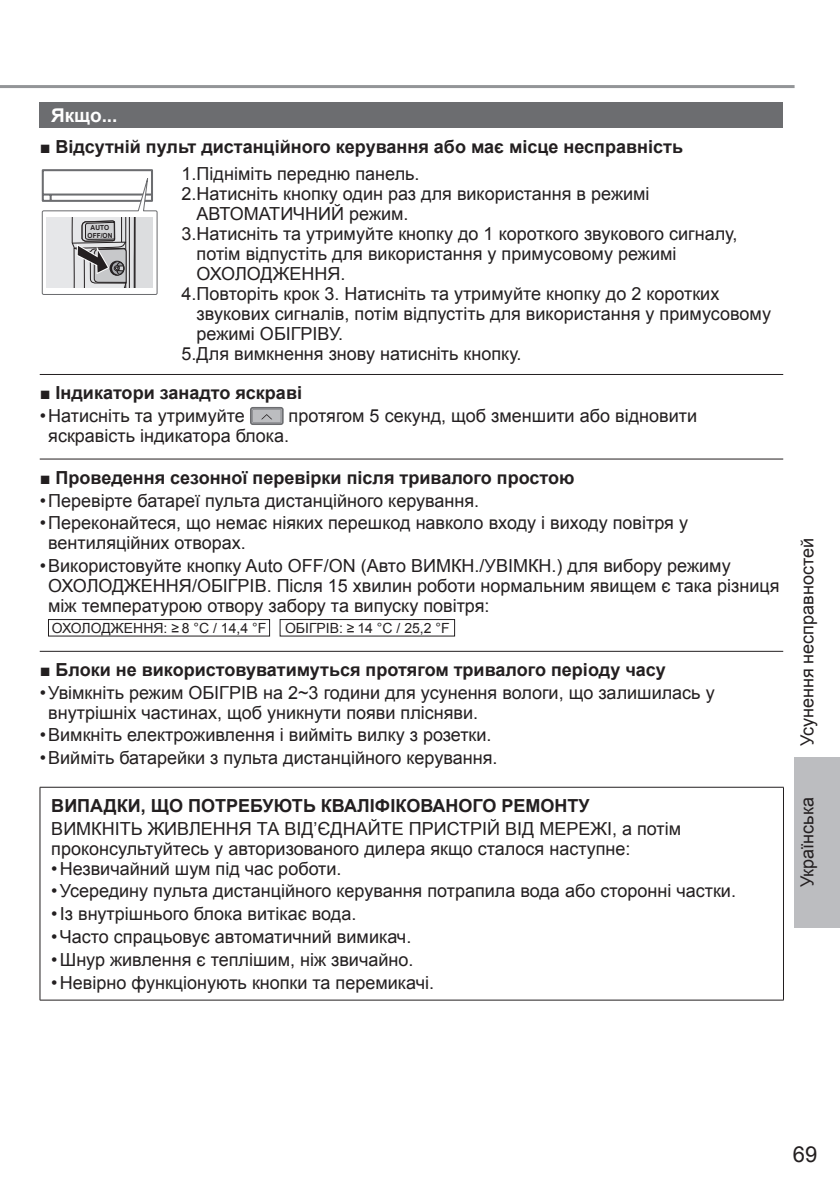
<style>
.page{position:relative;width:840px;height:1191px;background:#fff}
.page>*{position:absolute;margin:0;border:0;box-sizing:border-box;transform-origin:0 0}
.t1{font:22px "Arial";color:#231f20}
.t2{font:700 19px "Arial";color:#fff}
.t3{font:18px/20px "Arial";color:#231f20}
.t4{font:700 18px "Arial";color:#231f20}
.t5{font:14px "Arial";color:#231f20}
.t6{font:700 6.8px/7.8px "Arial";color:#231f20;text-align:center;scale:.96 1}
</style>
<div class="page">
<hr style="left:0;top:85px;width:794px;height:3px;background:#939598">
<div style="left:794px;top:757px;width:45px;height:170px;background:#bcbdc0"></div>
<div style="left:40px;top:102px;width:742px;height:25px;background:#6c6d70"></div>
<hr style="left:40px;top:374px;width:742px;height:1px;background:#231f20">
<svg style="left:41px;top:169px;width:117px;height:126px"></svg>
<hr style="left:40px;top:459px;width:742px;height:1px;background:#231f20">
<svg style="left:250px;top:407px;width:33px;height:18px"></svg>
<hr style="left:40px;top:651px;width:742px;height:1px;background:#231f20">
<svg style="left:48px;top:619px;width:222px;height:17px"></svg>
<svg style="left:279px;top:619px;width:176px;height:17px"></svg>
<hr style="left:40px;top:787px;width:743px;height:1px;background:#231f20">
<hr style="left:40px;top:787px;width:1px;height:212px;background:#231f20">
<hr style="left:782px;top:787px;width:1px;height:212px;background:#231f20">
<hr style="left:40px;top:999px;width:743px;height:1px;background:#231f20">
<p class="t2" style="left:51px;top:104px;width:68px">Якщо...</p>
<p class="t4" style="left:40px;top:137px;width:644px">■ Відсутній пульт дистанційного керування або має місце несправність</p>
<p class="t3" style="left:181px;top:164px;width:239px">1.Підніміть передню панель.</p>
<p class="t3" style="left:196px;top:184px;width:454px;text-indent:-15px">2. Натисніть кнопку один раз для використання в режимі<br>АВТОМАТИЧНИЙ режим.</p>
<p class="t3" style="left:196px;top:224px;width:542px;text-indent:-15px">3. Натисніть та утримуйте кнопку до 1 короткого звукового сигналу, потім відпустіть для використання у примусовому режимі<br>ОХОЛОДЖЕННЯ.</p>
<p class="t3" style="left:181px;top:284px;width:539px">4. Повторіть крок 3. Натисніть та утримуйте кнопку до 2 коротких</p>
<p class="t3" style="left:196px;top:304px;width:575px">звукових сигналів, потім відпустіть для використання у примусовому</p>
<p class="t3" style="left:196px;top:324px;width:148px">режимі ОБІГРІВУ.</p>
<p class="t3" style="left:181px;top:344px;width:341px">5.Для вимкнення знову натисніть кнопку.</p>
<p class="t4" style="left:40px;top:383px;width:264px">■ Індикатори занадто яскраві</p>
<p class="t3" style="left:40px;top:406px;width:207px">• Натисніть та утримуйте</p>
<p class="t6" style="left:87px;top:224px;width:27px;rotate:-1deg">AUTO<br>OFF/ON</p>
<p class="t3" style="left:48px;top:406px;width:650px;text-indent:240px">протягом 5 секунд, щоб зменшити або відновити яскравість індикатора блока.</p>
<p class="t4" style="left:40px;top:467px;width:536px">■ Проведення сезонної перевірки після тривалого простою</p>
<p class="t3" style="left:40px;top:490px;width:441px">• Перевірте батареї пульта дистанційного керування.</p>
<p class="t3" style="left:48px;top:513px;width:641px;text-indent:-8px">• Переконайтеся, що немає ніяких перешкод навколо входу і виходу повітря у вентиляційних отворах.</p>
<p class="t3" style="left:48px;top:556px;width:732px;text-indent:-8px">• Використовуйте кнопку Auto OFF/ON (Авто ВИМКН./УВІМКН.) для вибору режиму<br>ОХОЛОДЖЕННЯ/ОБІГРІВ. Після 15 хвилин роботи нормальним явищем є така різниця між температурою отвору забору та випуску повітря:</p>
<p class="t5" style="left:52px;top:620px;width:399px">ОХОЛОДЖЕННЯ: ≥ 8 °C / 14,4 °F ОБІГРІВ: ≥ 14 °C / 25,2 °F</p>
<p class="t4" style="left:40px;top:659px;width:627px">■ Блоки не використовуватимуться протягом тривалого періоду часу</p>
<p class="t3" style="left:48px;top:682px;width:667px;text-indent:-8px">• Увімкніть режим ОБІГРІВ на 2~3 години для усунення вологи, що залишилась у внутрішніх частинах, щоб уникнути появи плісняви.</p>
<p class="t3" style="left:40px;top:725px;width:453px">• Вимкніть електроживлення і вийміть вилку з розетки.</p>
<p class="t3" style="left:40px;top:748px;width:459px">• Вийміть батарейки з пульта дистанційного керування.</p>
<p class="t4" style="left:51px;top:795px;width:539px">ВИПАДКИ, ЩО ПОТРЕБУЮТЬ КВАЛІФІКОВАНОГО РЕМОНТУ</p>
<p class="t3" style="left:51px;top:818px;width:631px">ВИМКНІТЬ ЖИВЛЕННЯ ТА ВІД’ЄДНАЙТЕ ПРИСТРІЙ ВІД МЕРЕЖІ, а потім проконсультуйтесь у авторизованого дилера якщо сталося наступне:</p>
<p class="t3" style="left:51px;top:858px;width:291px">• Незвичайний шум під час роботи.</p>
<p class="t3" style="left:51px;top:881px;width:685px">• Усередину пульта дистанційного керування потрапила вода або сторонні частки.</p>
<p class="t3" style="left:51px;top:904px;width:306px">• Із внутрішнього блока витікає вода.</p>
<p class="t3" style="left:51px;top:926px;width:361px">• Часто спрацьовує автоматичний вимикач.</p>
<p class="t3" style="left:51px;top:949px;width:363px">• Шнур живлення є теплішим, ніж звичайно.</p>
<p class="t3" style="left:51px;top:972px;width:384px">• Невірно функціонують кнопки та перемикачі.</p>
<p class="t3" style="left:796px;top:746px;width:210px;rotate:-90deg">Усунення несправностей</p>
<p class="t3" style="left:796px;top:887px;width:92px;rotate:-90deg">Українська</p>
<p class="t1" style="left:792px;top:1141px;width:26px">69</p>
</div>
